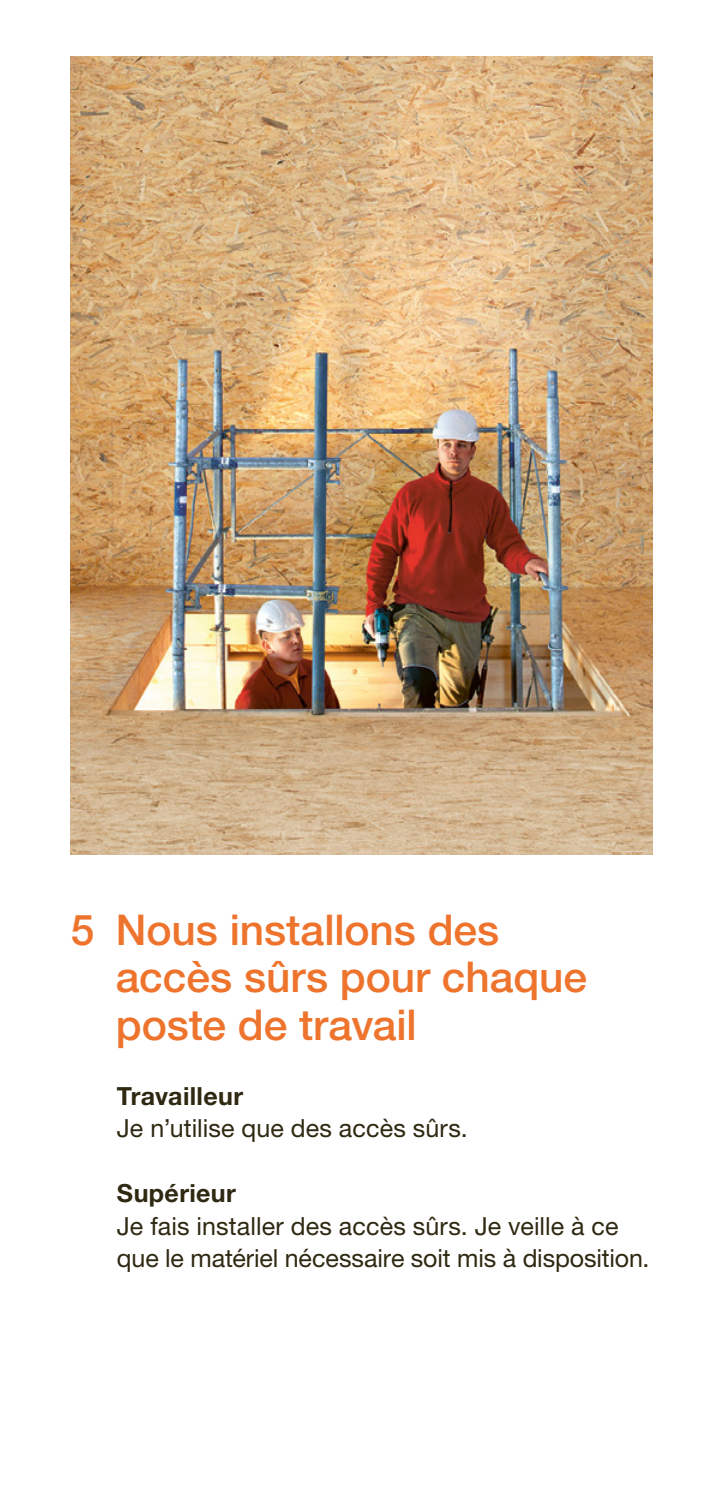
<style>
.page{position:relative;width:723px;height:1489px;background:#fff}
.page>*{position:absolute;margin:0;border:0;box-sizing:border-box;transform-origin:0 0}
.t1{font:500 42.5px/47.5px "Helvetica Neue LT Std";color:#ee742d}
.t2{font:25px/32.5px "Helvetica Neue LT Std";color:#2f2912}
.t3{font:700 25px "Helvetica Neue LT Std";letter-spacing:.015em;color:#2f2912}
</style>
<div class="page">
<img style="left:71px;top:57px;width:581px;height:797px">
<h1 class="t1" style="left:116px;top:905px;width:473px;text-indent:-45px">5 Nous installons des accès sûrs pour chaque poste de travail</h1>
<p class="t3" style="left:117px;top:1080px;width:128px">Travailleur</p>
<p class="t2" style="left:117px;top:1111px;width:352px">Je n’utilise que des accès sûrs.</p>
<p class="t3" style="left:117px;top:1177px;width:121px">Supérieur</p>
<p class="t2" style="left:117px;top:1209px;width:534px">Je fais installer des accès sûrs. Je veille à ce que le matériel nécessaire soit mis à disposition.</p>
</div>
